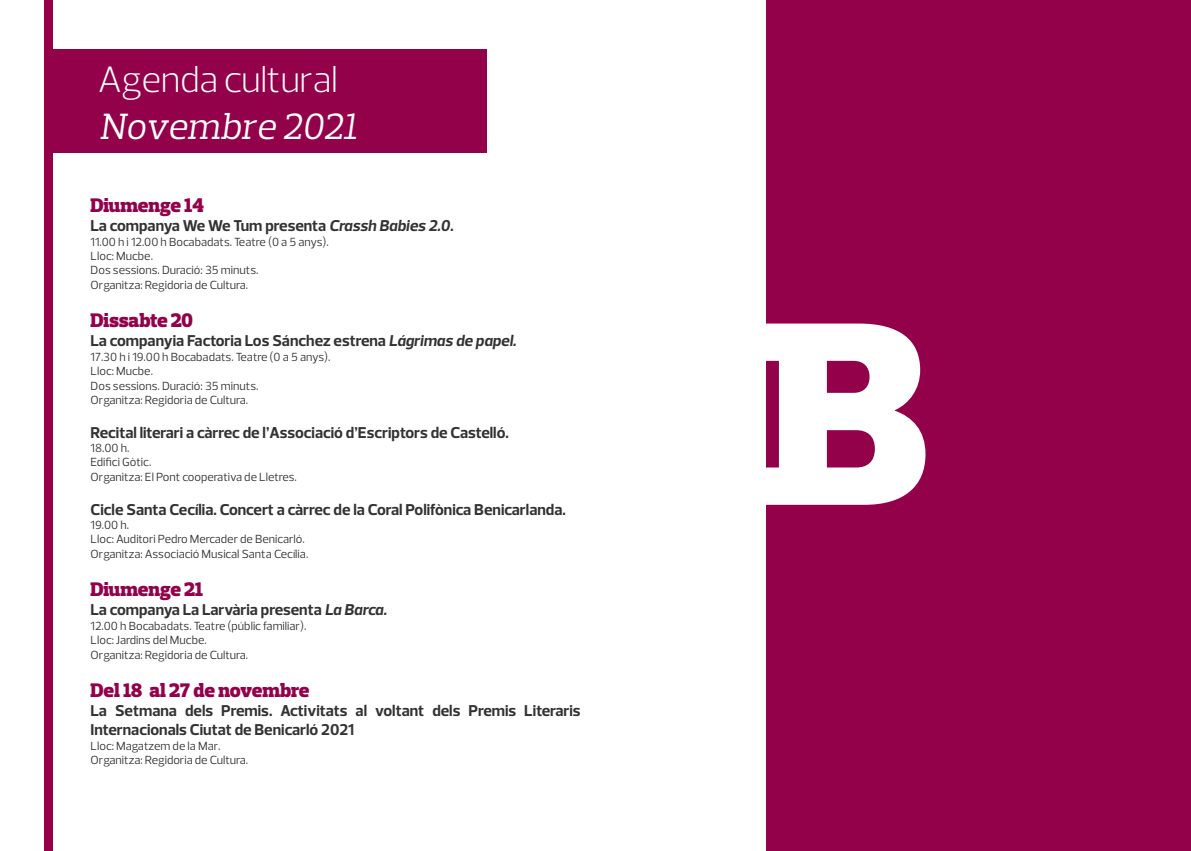
<style>
.page{position:relative;width:1191px;height:851px;background:#fff}
.page>*{position:absolute;margin:0;border:0;box-sizing:border-box;transform-origin:0 0}
.t1{font:300 37.2px "Prelo";letter-spacing:-.015em;color:#fff}
.t2{font:italic 37.2px "Prelo Slab";color:#fff}
.t3{font:900 20px "Prelo Slab";letter-spacing:-.01em;color:#93014a}
.t4{font:700 16px/19.2px "Prelo";color:#333}
.t5{font:12px/14.4px "Prelo";color:#333}
.s1{font-style:italic}
</style>
<div class="page">
<div style="left:44px;top:50px;width:443px;height:103px;background:#93014a"></div>
<div style="left:44px;top:0;width:9px;height:850px;background:#93014a"></div>
<div style="left:767px;top:0;width:424px;height:850px;background:#93014a"></div>
<svg style="left:766px;top:323px;width:159px;height:181px"></svg>
<h1 class="t1" style="left:98px;top:57px;width:242px">Agenda cultural</h1>
<h1 class="t2" style="left:100px;top:103px;width:259px">Novembre 2021</h1>
<h2 class="t3" style="left:91px;top:193px;width:115px">Diumenge 14</h2>
<h3 class="t4" style="left:91px;top:216px;width:364px">La companya We We Tum presenta <span class="s1">Crassh Babies 2.0.</span></h3>
<p class="t5" style="left:91px;top:234px;width:240px">11.00 h i 12.00 h Bocabadats. Teatre (0 a 5 anys).<br>Lloc: Mucbe.<br>Dos sessions. Duració: 35 minuts.<br>Organitza: Regidoria de Cultura.</p>
<h2 class="t3" style="left:91px;top:308px;width:104px">Dissabte 20</h2>
<h3 class="t4" style="left:91px;top:331px;width:427px">La companyia Factoria Los Sánchez estrena <span class="s1">Lágrimas de papel.</span></h3>
<p class="t5" style="left:91px;top:349px;width:241px">17.30 h i 19.00 h Bocabadats. Teatre (0 a 5 anys).<br>Lloc: Mucbe.<br>Dos sessions. Duració: 35 minuts.<br>Organitza: Regidoria de Cultura.</p>
<h3 class="t4" style="left:91px;top:422px;width:420px">Recital literari a càrrec de l’Associació d’Escriptors de Castelló.</h3>
<p class="t5" style="left:91px;top:441px;width:208px">18.00 h.<br>Edifici Gòtic.<br>Organitza: El Pont cooperativa de Lletres.</p>
<h3 class="t4" style="left:91px;top:499px;width:477px">Cicle Santa Cecília. Concert a càrrec de la Coral Polifònica Benicarlanda.</h3>
<p class="t5" style="left:91px;top:517px;width:219px">19.00 h.<br>Lloc: Auditori Pedro Mercader de Benicarló.<br>Organitza: Associació Musical Santa Cecília.</p>
<h2 class="t3" style="left:91px;top:577px;width:114px">Diumenge 21</h2>
<h3 class="t4" style="left:91px;top:600px;width:298px">La companya La Larvària presenta <span class="s1">La Barca.</span></h3>
<p class="t5" style="left:91px;top:618px;width:217px">12.00 h Bocabadats. Teatre (públic familiar).<br>Lloc: Jardins del Mucbe.<br>Organitza: Regidoria de Cultura.</p>
<h2 class="t3" style="left:91px;top:678px;width:220px">Del 18 al 27 de novembre</h2>
<h3 class="t4" style="left:91px;top:701px;width:491px">La Setmana dels Premis. Activitats al voltant dels Premis Literaris<br>Internacionals Ciutat de Benicarló 2021</h3>
<p class="t5" style="left:91px;top:738px;width:159px">Lloc: Magatzem de la Mar.<br>Organitza: Regidoria de Cultura.</p>
</div>
